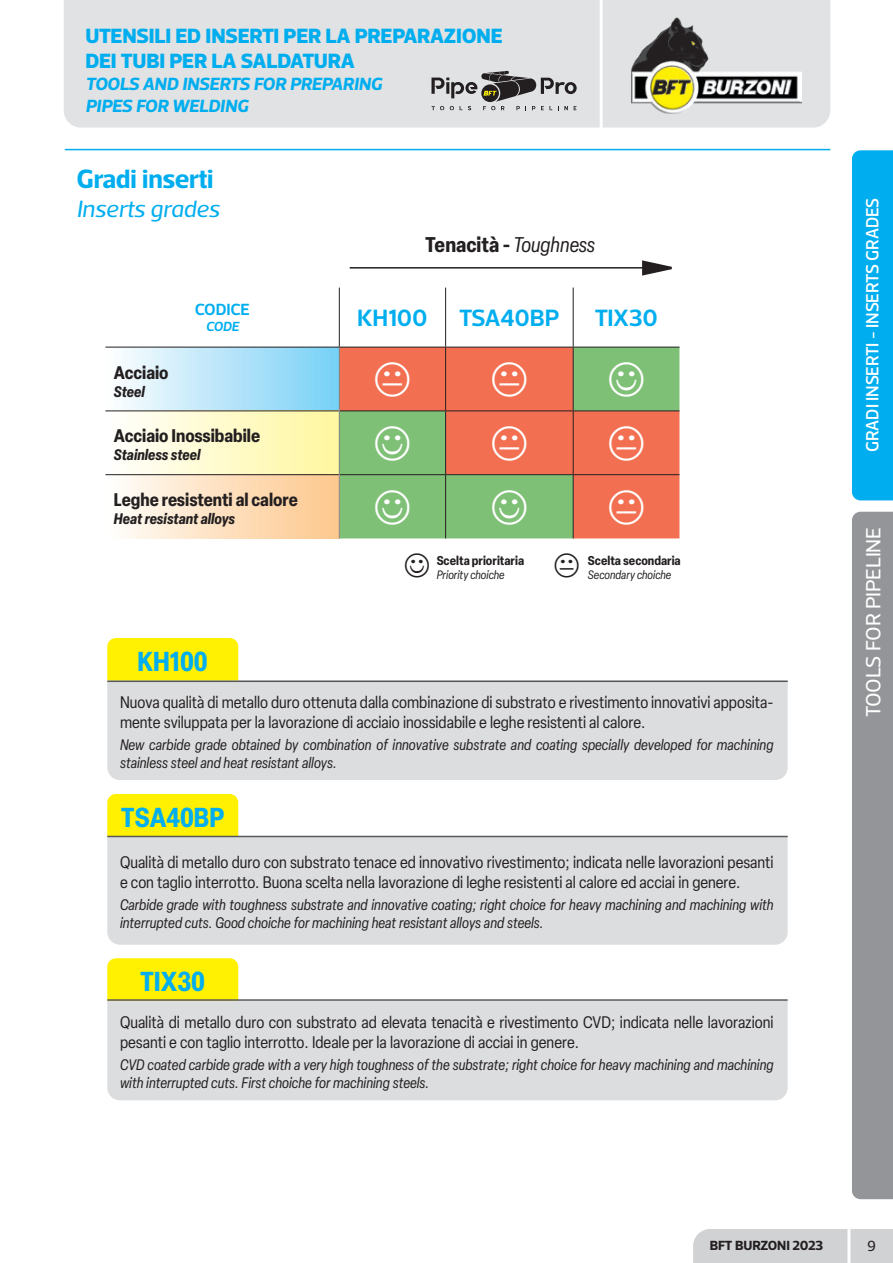
<style>
.page{position:relative;width:893px;height:1263px;background:#fff}
.page>*{position:absolute;margin:0;border:0;box-sizing:border-box;transform-origin:0 0}
.t1{font:700 condensed 27px "Elza";color:#00aeef}
.t2{font:700 27px "Acto";letter-spacing:-.01em;color:#00aeef}
.t3{font:600 24px "Acto";letter-spacing:-.005em;color:#00aeef}
.t4{font:italic 24px "Acto";letter-spacing:-.01em;color:#00aeef}
.t5{font:800 21px/25.2px "Acto";letter-spacing:-.01em;color:#00aeef}
.t6{font:700 condensed 21px "Elza";color:#231f20}
.t7{font:21px "Acto";letter-spacing:-.01em;color:#fff}
.t8{font:700 condensed 18px "Elza";color:#231f20}
.t9{font:italic 700 18px/21.6px "Acto";letter-spacing:-.01em;color:#00aeef}
.t10{font:500 18px "Acto";letter-spacing:-.01em;color:#fff;scale:.95 1}
.t11{font:condensed 16.5px/19.8px "Elza";color:#231f20}
.t12{font:600 16.5px "Acto";letter-spacing:-.01em;color:#00aeef}
.t13{font:italic condensed 15px/18px "Elza";color:#231f20}
.t14{font:italic 700 condensed 15px "Elza";color:#231f20}
.t15{font:15px "Acto";color:#231f20}
.t16{font:700 13.5px "Acto";letter-spacing:-.01em;color:#231f20}
.t17{font:italic 600 13.5px "Acto";color:#00aeef}
.t18{font:700 condensed 12.6px "Elza";color:#231f20}
.t19{font:italic condensed 12px "Elza";color:#231f20}
.s1{font-weight:400;font-style:italic}
</style>
<div class="page">
<div style="left:693px;top:1229px;width:200px;height:34px;background:#d1d2d4"></div>
<hr style="left:847px;top:1217px;width:3px;height:46px;background:#fff">
<div style="left:64px;top:0;width:766px;height:128px;background:#e1e2e4"></div>
<hr style="left:600px;top:0;width:3px;height:129px;background:#fff">
<img style="left:632px;top:17px;width:170px;height:96px">
<div style="left:852px;top:150px;width:41px;height:350px;background:#00aeef"></div>
<div style="left:852px;top:512px;width:41px;height:687px;background:#939598"></div>
<hr style="left:65px;top:149px;width:765px;height:1px;background:#00aeef">
<svg style="left:431px;top:71px;width:146px;height:39px;background:#a7a6a7"></svg>
<hr style="left:350px;top:267px;width:318px;height:2px;background:#231f20">
<svg style="left:641px;top:260px;width:31px;height:16px"></svg>
<div style="left:107px;top:682px;width:681px;height:98px;background:#dcdddf"></div>
<div style="left:107px;top:837px;width:681px;height:108px;background:#dcdddf"></div>
<div style="left:107px;top:1001px;width:681px;height:99px;background:#dcdddf"></div>
<div style="left:107px;top:638px;width:131px;height:42px;background:#fff101"></div>
<div style="left:107px;top:794px;width:131px;height:42px;background:#fff101"></div>
<div style="left:107px;top:958px;width:131px;height:41px;background:#fff101"></div>
<hr style="left:107px;top:999px;width:681px;height:2px;background:#57585a">
<hr style="left:107px;top:836px;width:681px;height:1px;background:#57585a">
<hr style="left:107px;top:680px;width:681px;height:2px;background:#57585a">
<svg style="left:105px;top:288px;width:574px;height:250px"></svg>
<p class="t5" style="left:85px;top:23px;width:419px">UTENSILI ED INSERTI PER LA PREPARAZIONE<br>DEI TUBI PER LA SALDATURA</p>
<p class="t9" style="left:85px;top:73px;width:298px">TOOLS AND INSERTS FOR PREPARING<br>PIPES FOR WELDING</p>
<h1 class="t2" style="left:77px;top:162px;width:139px">Gradi inserti</h1>
<h2 class="t4" style="left:77px;top:195px;width:145px">Inserts grades</h2>
<p class="t12" style="left:195px;top:299px;width:56px">CODICE</p>
<p class="t17" style="left:206px;top:318px;width:35px">CODE</p>
<p class="t8" style="left:114px;top:359px;width:56px">Acciaio</p>
<p class="t14" style="left:114px;top:381px;width:32px">Steel</p>
<p class="t8" style="left:114px;top:423px;width:148px">Acciaio Inossibabile</p>
<p class="t14" style="left:114px;top:444px;width:88px">Stainless steel</p>
<p class="t8" style="left:114px;top:487px;width:185px">Leghe resistenti al calore</p>
<p class="t14" style="left:114px;top:508px;width:123px">Heat resistant alloys</p>
<h1 class="t1" style="left:137px;top:642px;width:72px">KH100</h1>
<p class="t6" style="left:425px;top:230px;width:171px">Tenacità - <span class="s1">Toughness</span></p>
<h2 class="t3" style="left:357px;top:303px;width:72px">KH100</h2>
<h2 class="t3" style="left:459px;top:303px;width:102px">TSA40BP</h2>
<h2 class="t3" style="left:595px;top:303px;width:65px">TIX30</h2>
<p class="t18" style="left:437px;top:551px;width:89px">Scelta prioritaria</p>
<p class="t19" style="left:437px;top:567px;width:69px">Priority choiche</p>
<p class="t18" style="left:588px;top:551px;width:94px">Scelta secondaria</p>
<p class="t19" style="left:588px;top:567px;width:85px">Secondary choiche</p>
<p class="t11" style="left:120px;top:692px;width:655px">Nuova qualità di metallo duro ottenuta dalla combinazione di substrato e rivestimento innovativi apposita&shy;mente sviluppata per la lavorazione di acciaio inossidabile e leghe resistenti al calore.</p>
<p class="t13" style="left:120px;top:735px;width:655px">New carbide grade obtained by combination of innovative substrate and coating specially developed for machining stainless steel and heat resistant alloys.</p>
<h1 class="t1" style="left:121px;top:798px;width:105px">TSA40BP</h1>
<p class="t11" style="left:120px;top:852px;width:655px">Qualità di metallo duro con substrato tenace ed innovativo rivestimento; indicata nelle lavorazioni pesanti e con taglio interrotto. Buona scelta nella lavorazione di leghe resistenti al calore ed acciai in genere.</p>
<p class="t13" style="left:120px;top:896px;width:655px">Carbide grade with toughness substrate and innovative coating; right choice for heavy machining and machining with interrupted cuts. Good choiche for machining heat resistant alloys and steels.</p>
<h1 class="t1" style="left:140px;top:962px;width:67px">TIX30</h1>
<p class="t11" style="left:120px;top:1012px;width:655px">Qualità di metallo duro con substrato ad elevata tenacità e rivestimento CVD; indicata nelle lavorazioni pesanti e con taglio interrotto. Ideale per la lavorazione di acciai in genere.</p>
<p class="t13" style="left:120px;top:1056px;width:655px">CVD coated carbide grade with a very high toughness of the substrate; right choice for heavy machining and machining with interrupted cuts. First choiche for machining steels.</p>
<p class="t10" style="left:862px;top:452px;width:269px;rotate:-90deg">GRADI INSERTI - INSERTS GRADES</p>
<p class="t7" style="left:861px;top:717px;width:192px;rotate:-90deg">TOOLS FOR PIPELINE</p>
<p class="t16" style="left:710px;top:1237px;width:115px">BFT BURZONI 2023</p>
<p class="t15" style="left:867px;top:1237px;width:10px">9</p>
</div>
